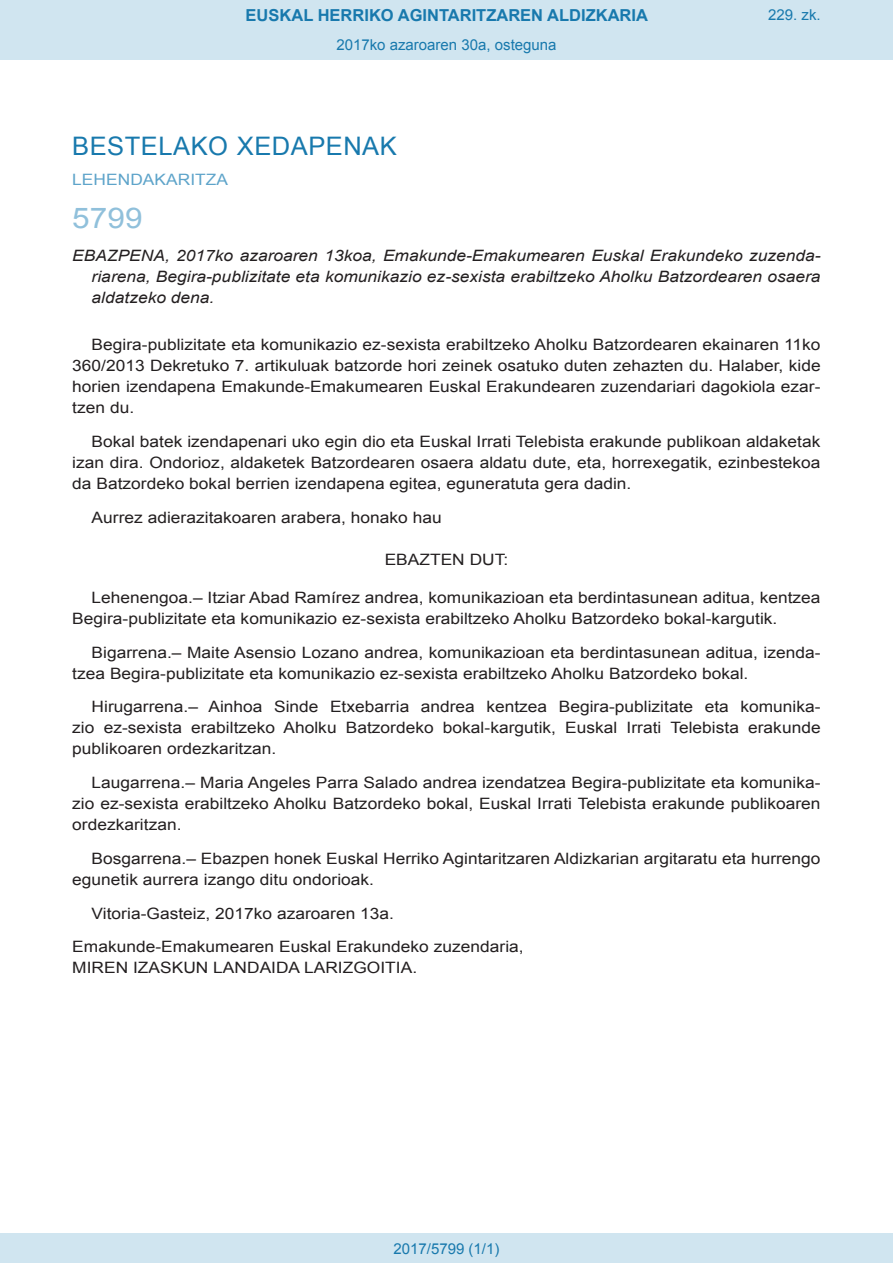
<style>
.page{position:relative;width:893px;height:1263px;background:#fff}
.page>*{position:absolute;margin:0;border:0;box-sizing:border-box;transform-origin:0 0}
.BOPVOrden{font:28.5px "Arial";color:#90c0db;scale:1.11 1}
.BOPVSeccion{font:25.5px "Arial";letter-spacing:.02em;color:#1879ad}
.t1{font:700 16.5px "Arial";color:#1879ad}
.BOPVDetalle{font:15.6px/21px "Arial";color:#231f20;text-align:justify;scale:1.11 1}
.BOPVTitulo{font:italic 15.6px/21px "Arial";color:#231f20;text-align:justify;scale:1.11 1}
.BOPVFirmaPuesto{font:15.6px "Arial";color:#231f20;scale:1.11 1}
.BOPVFirmaLugFec{font:15.6px "Arial";color:#231f20;scale:1.11 1}
.BOPVFirmaNombre{font:15.6px "Arial";color:#231f20;scale:1.11 1}
.BOPVOrganismo{font:15.6px "Arial";letter-spacing:.005em;color:#5ea4ca;scale:1.11 1}
.BOPVClave{font:15.6px "Arial";color:#231f20;scale:1.11 1}
.Paginacion_Centro{font:15px "Arial";color:#1879ad}
</style>
<div class="page">
<div style="left:0;top:0;width:893px;height:60px;background:#d0e5f0"></div>
<div style="left:0;top:1233px;width:893px;height:30px;background:#d0e5f0"></div>
<p class="t1" style="left:246px;top:4px;width:404px">EUSKAL HERRIKO AGINTARITZAREN ALDIZKARIA</p>
<p class="Paginacion_Centro" style="left:336px;top:35px;width:222px">2017ko azaroaren 30a, osteguna</p>
<p class="Paginacion_Centro" style="left:768px;top:5px;width:54px">229. zk.</p>
<p class="BOPVSeccion" style="left:72px;top:129px;width:326px">BESTELAKO XEDAPENAK</p>
<p class="BOPVOrganismo" style="left:72px;top:169px;width:142px">LEHENDAKARITZA</p>
<p class="BOPVOrden" style="left:72px;top:199px;width:65px">5799</p>
<p class="BOPVTitulo" style="left:92px;top:246px;width:658px;text-indent:-19px">EBAZPENA, 2017ko azaroaren 13koa, Emakunde-Emakumearen Euskal Erakundeko zuzenda&shy;riarena, Begira-publizitate eta komunikazio ez-sexista erabiltzeko Aholku Batzordearen osaera aldatzeko dena.</p>
<p class="BOPVDetalle" style="left:72px;top:334px;width:676px;text-indent:19px">Begira-publizitate eta komunikazio ez-sexista erabiltzeko Aholku Batzordearen ekainaren 11ko 360/2013 Dekretuko 7. artikuluak batzorde hori zeinek osatuko duten zehazten du. Halaber, kide horien izendapena Emakunde-Emakumearen Euskal Erakundearen zuzendariari dagokiola ezar&shy;tzen du.</p>
<p class="BOPVDetalle" style="left:72px;top:431px;width:676px;text-indent:19px">Bokal batek izendapenari uko egin dio eta Euskal Irrati Telebista erakunde publikoan aldaketak izan dira. Ondorioz, aldaketek Batzordearen osaera aldatu dute, eta, horrexegatik, ezinbestekoa da Batzordeko bokal berrien izendapena egitea, eguneratuta gera dadin.</p>
<p class="BOPVDetalle" style="left:92px;top:507px;width:317px">Aurrez adierazitakoaren arabera, honako hau</p>
<p class="BOPVClave" style="left:385px;top:549px;width:113px">EBAZTEN DUT:</p>
<p class="BOPVDetalle" style="left:72px;top:587px;width:676px;text-indent:19px">Lehenengoa.– Itziar Abad Ramírez andrea, komunikazioan eta berdintasunean aditua, kentzea<br>Begira-publizitate eta komunikazio ez-sexista erabiltzeko Aholku Batzordeko bokal-kargutik.</p>
<p class="BOPVDetalle" style="left:72px;top:642px;width:676px;text-indent:19px">Bigarrena.– Maite Asensio Lozano andrea, komunikazioan eta berdintasunean aditua, izenda&shy;tzea Begira-publizitate eta komunikazio ez-sexista erabiltzeko Aholku Batzordeko bokal.</p>
<p class="BOPVDetalle" style="left:72px;top:696px;width:676px;text-indent:19px">Hirugarrena.– Ainhoa Sinde Etxebarria andrea kentzea Begira-publizitate eta komunika&shy;zio ez-sexista erabiltzeko Aholku Batzordeko bokal-kargutik, Euskal Irrati Telebista erakunde publikoaren ordezkaritzan.</p>
<p class="BOPVDetalle" style="left:72px;top:772px;width:676px;text-indent:19px">Laugarrena.– Maria Angeles Parra Salado andrea izendatzea Begira-publizitate eta komunika&shy;zio ez-sexista erabiltzeko Aholku Batzordeko bokal, Euskal Irrati Telebista erakunde publikoaren ordezkaritzan.</p>
<p class="BOPVDetalle" style="left:72px;top:848px;width:676px;text-indent:19px">Bosgarrena.– Ebazpen honek Euskal Herriko Agintaritzaren Aldizkarian argitaratu eta hurrengo egunetik aurrera izango ditu ondorioak.</p>
<p class="BOPVFirmaLugFec" style="left:92px;top:903px;width:274px">Vitoria-Gasteiz, 2017ko azaroaren 13a.</p>
<p class="BOPVFirmaPuesto" style="left:72px;top:937px;width:408px">Emakunde-Emakumearen Euskal Erakundeko zuzendaria,</p>
<p class="BOPVFirmaNombre" style="left:72px;top:958px;width:312px">MIREN IZASKUN LANDAIDA LARIZGOITIA.</p>
<p class="Paginacion_Centro" style="left:393px;top:1238px;width:107px">2017/5799 (1/1)</p>
</div>
